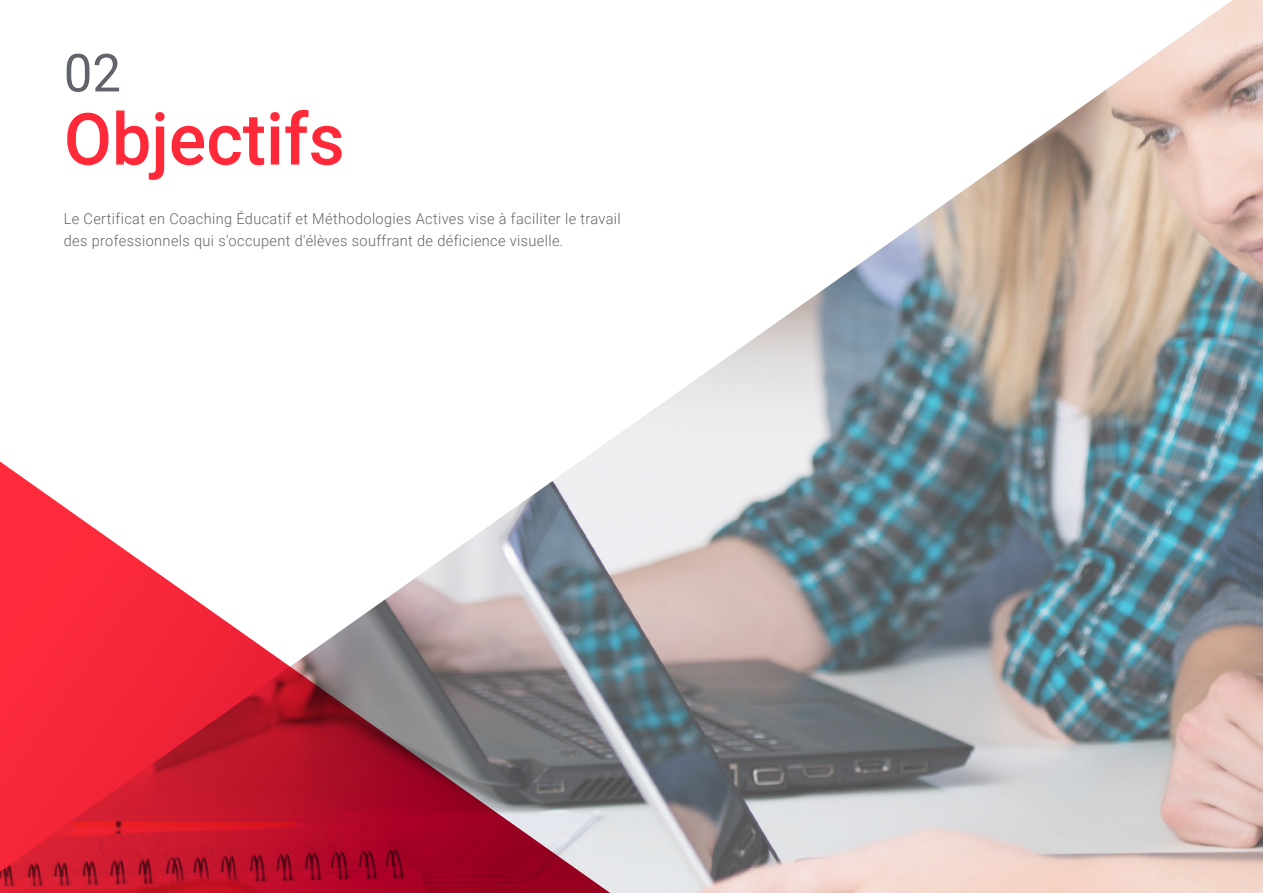
<style>
.page{position:relative;width:1263px;height:893px;background:#fff}
.page>*{position:absolute;margin:0;border:0;box-sizing:border-box;transform-origin:0 0}
.t1{font:500 72px "Roboto";color:#ff293a}
.t2{font:52.5px "Roboto";color:#61646a}
.t3{font:300 15px/22.5px "Roboto";letter-spacing:.025em;color:#61646a}
</style>
<div class="page">
<img style="left:602px;top:0;width:661px;height:893px">
<svg style="left:0;top:446px;width:640px;height:447px"></svg>
<h2 class="t2" style="left:64px;top:36px;width:59px">02</h2>
<h1 class="t1" style="left:64px;top:89px;width:282px">Objectifs</h1>
<p class="t3" style="left:64px;top:207px;width:559px">Le Certificat en Coaching Éducatif et Méthodologies Actives vise à faciliter le travail des professionnels qui s'occupent d'élèves souffrant de déficience visuelle.</p>
</div>
